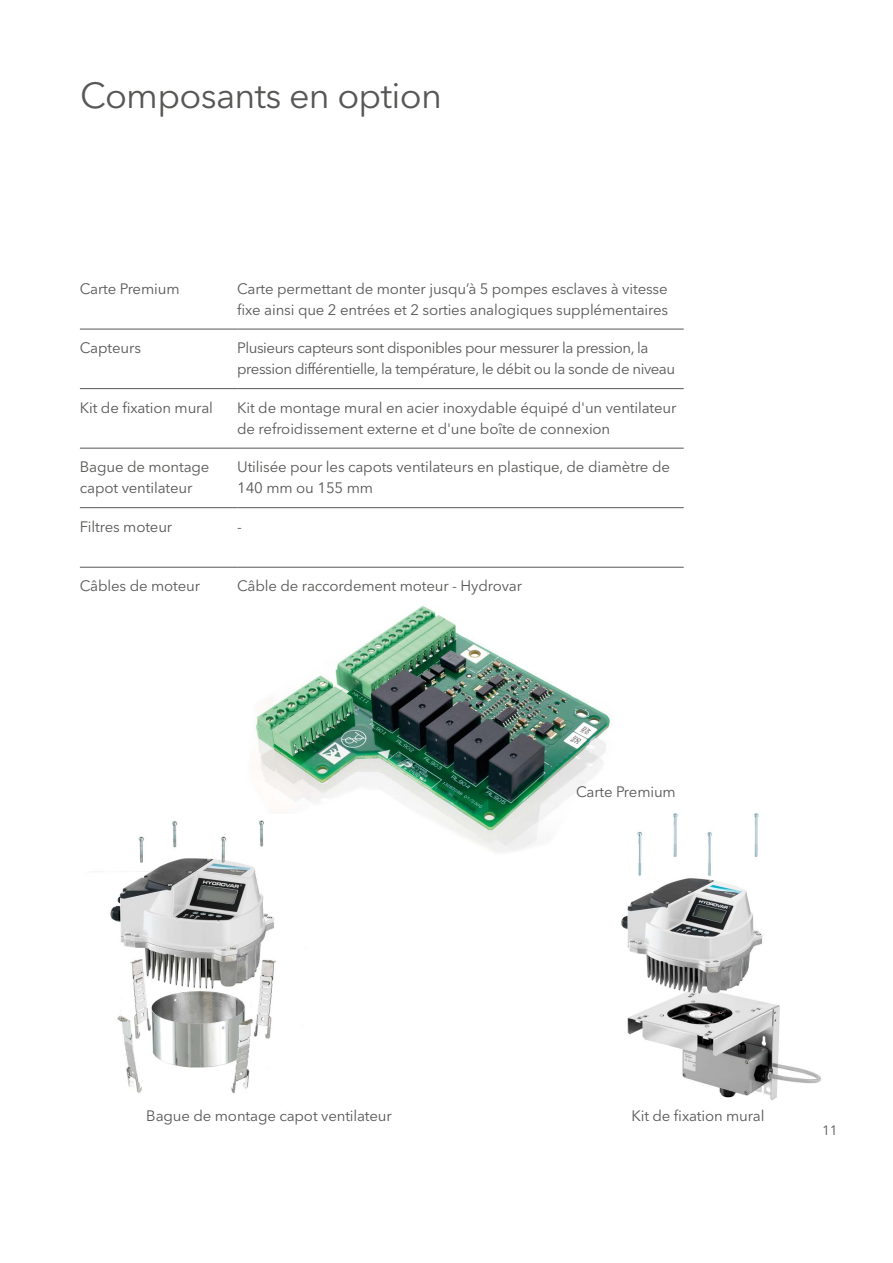
<style>
.page{position:relative;width:893px;height:1263px;background:#fff}
.page>*{position:absolute;margin:0;border:0;box-sizing:border-box;transform-origin:0 0}
.t1{font:36px "Avenir Next LT Pro";letter-spacing:-.02em;color:#575756}
.t2{font:15px/21px "Avenir Next LT Pro";letter-spacing:-.01em;color:#575756}
.t3{font:15px/21px "Avenir Next LT Pro";letter-spacing:-.03em;color:#575756}
.t4{font:13.5px "Avenir Next LT Pro";color:#575756}
</style>
<div class="page">
<img style="left:250px;top:605px;width:362px;height:247px">
<img style="left:110px;top:815px;width:203px;height:279px">
<img style="left:592px;top:801px;width:229px;height:300px">
<hr style="left:80px;top:329px;width:157px;height:1px;background:#575756">
<hr style="left:237px;top:329px;width:447px;height:1px;background:#575756">
<hr style="left:80px;top:388px;width:157px;height:1px;background:#575756">
<hr style="left:237px;top:388px;width:447px;height:1px;background:#575756">
<hr style="left:80px;top:448px;width:157px;height:1px;background:#575756">
<hr style="left:237px;top:448px;width:447px;height:1px;background:#575756">
<hr style="left:80px;top:507px;width:157px;height:1px;background:#575756">
<hr style="left:237px;top:507px;width:447px;height:1px;background:#575756">
<hr style="left:80px;top:567px;width:157px;height:1px;background:#575756">
<hr style="left:237px;top:567px;width:447px;height:1px;background:#575756">
<h1 class="t1" style="left:80px;top:74px;width:363px">Composants en option</h1>
<p class="t2" style="left:80px;top:278px;width:101px">Carte Premium</p>
<p class="t2" style="left:237px;top:278px;width:433px">Carte permettant de monter jusqu’à 5 pompes esclaves à vitesse fixe ainsi que 2 entrées et 2 sorties analogiques supplémentaires</p>
<p class="t2" style="left:80px;top:337px;width:63px">Capteurs</p>
<p class="t3" style="left:237px;top:337px;width:439px">Plusieurs capteurs sont disponibles pour messurer la pression, la pression différentielle, la température, le débit ou la sonde de niveau</p>
<p class="t2" style="left:80px;top:397px;width:135px">Kit de fixation mural</p>
<p class="t2" style="left:237px;top:397px;width:441px">Kit de montage mural en acier inoxydable équipé d'un ventilateur de refroidissement externe et d'une boîte de connexion</p>
<p class="t2" style="left:80px;top:456px;width:131px">Bague de montage capot ventilateur</p>
<p class="t2" style="left:237px;top:456px;width:434px">Utilisée pour les capots ventilateurs en plastique, de diamètre de<br>140 mm ou 155 mm</p>
<p class="t2" style="left:80px;top:516px;width:94px">Filtres moteur</p>
<p class="t2" style="left:237px;top:516px;width:6px">-</p>
<p class="t2" style="left:80px;top:576px;width:122px">Câbles de moteur</p>
<p class="t2" style="left:237px;top:576px;width:286px">Câble de raccordement moteur - Hydrovar</p>
<p class="t2" style="left:576px;top:782px;width:101px">Carte Premium</p>
<p class="t2" style="left:146px;top:1105px;width:247px">Bague de montage capot ventilateur</p>
<p class="t2" style="left:631px;top:1105px;width:135px">Kit de fixation mural</p>
<p class="t4" style="left:822px;top:1123px;width:17px">11</p>
</div>
